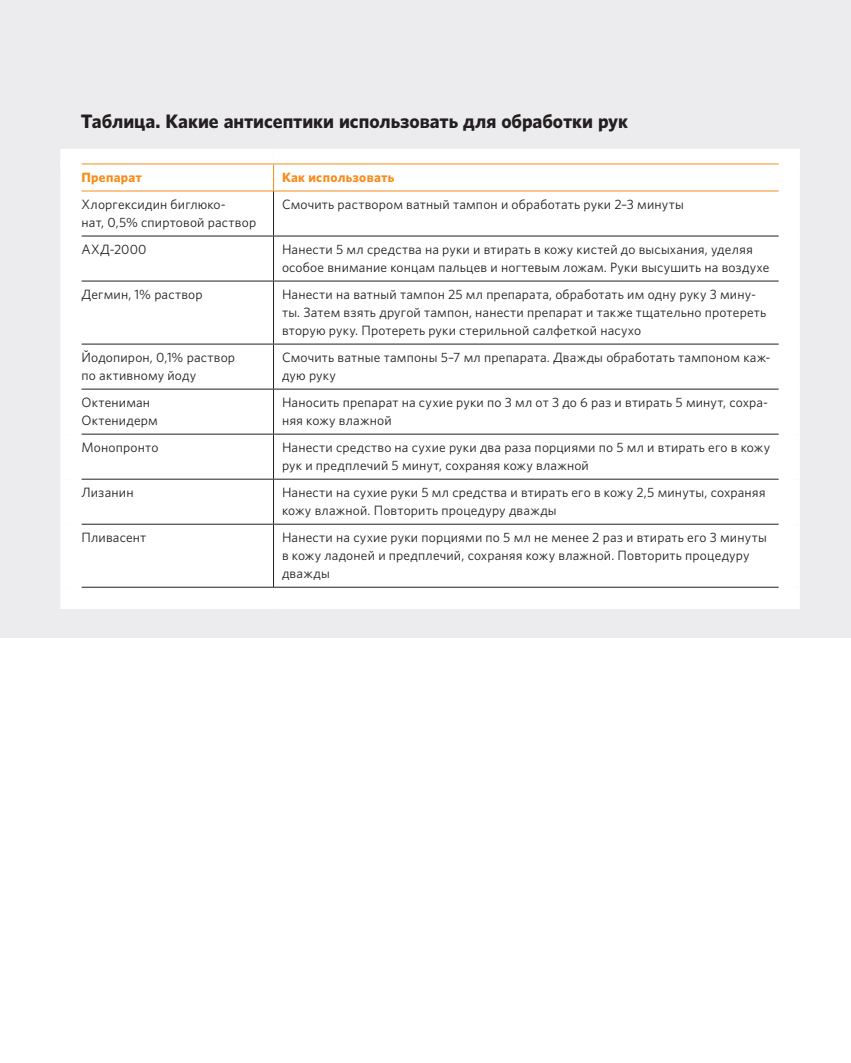
<style>
.page{position:relative;width:851px;height:1063px;background:#fff}
.page>*{position:absolute;margin:0;border:0;box-sizing:border-box;transform-origin:0 0}
._12TABL-header{font:700 19.5px "Whitney";letter-spacing:-.005em;color:#231f20}
._12TABL-txt{font:13.5px/18px "Whitney";letter-spacing:.015em;color:#231f20}
._12TABL-hroom{font:700 13.5px "Whitney";letter-spacing:.02em;color:#f68e1e}
</style>
<div class="page">
<div style="left:0;top:0;width:850px;height:638px;background:#ececee"></div>
<div style="left:82px;top:170px;width:696px;height:438px;background:#fff"></div>
<div style="left:60px;top:149px;width:213px;height:21px;background:#fff"></div>
<div style="left:273px;top:149px;width:526px;height:21px;background:#fff"></div>
<div style="left:60px;top:164px;width:22px;height:27px;background:#fff"></div>
<div style="left:778px;top:164px;width:21px;height:27px;background:#fff"></div>
<div style="left:60px;top:191px;width:22px;height:45px;background:#fff"></div>
<div style="left:778px;top:191px;width:21px;height:45px;background:#fff"></div>
<div style="left:60px;top:236px;width:22px;height:45px;background:#fff"></div>
<div style="left:778px;top:236px;width:21px;height:45px;background:#fff"></div>
<div style="left:60px;top:281px;width:22px;height:63px;background:#fff"></div>
<div style="left:778px;top:281px;width:21px;height:63px;background:#fff"></div>
<div style="left:60px;top:344px;width:22px;height:45px;background:#fff"></div>
<div style="left:778px;top:344px;width:21px;height:45px;background:#fff"></div>
<div style="left:60px;top:389px;width:22px;height:45px;background:#fff"></div>
<div style="left:778px;top:389px;width:21px;height:45px;background:#fff"></div>
<div style="left:60px;top:434px;width:22px;height:45px;background:#fff"></div>
<div style="left:778px;top:434px;width:21px;height:45px;background:#fff"></div>
<div style="left:60px;top:479px;width:22px;height:45px;background:#fff"></div>
<div style="left:778px;top:479px;width:21px;height:45px;background:#fff"></div>
<div style="left:60px;top:524px;width:22px;height:63px;background:#fff"></div>
<div style="left:778px;top:524px;width:21px;height:63px;background:#fff"></div>
<div style="left:60px;top:587px;width:22px;height:21px;background:#fff"></div>
<div style="left:778px;top:587px;width:21px;height:21px;background:#fff"></div>
<hr style="left:82px;top:164px;width:191px;height:1px;background:#f68e1e">
<hr style="left:273px;top:164px;width:505px;height:1px;background:#f68e1e">
<hr style="left:82px;top:191px;width:191px;height:1px;background:#f68e1e">
<hr style="left:273px;top:191px;width:505px;height:1px;background:#f68e1e">
<hr style="left:82px;top:236px;width:191px;height:1px;background:#231f20">
<hr style="left:273px;top:236px;width:505px;height:1px;background:#231f20">
<hr style="left:82px;top:281px;width:191px;height:1px;background:#231f20">
<hr style="left:273px;top:281px;width:505px;height:1px;background:#231f20">
<hr style="left:82px;top:344px;width:191px;height:1px;background:#231f20">
<hr style="left:273px;top:344px;width:505px;height:1px;background:#231f20">
<hr style="left:82px;top:389px;width:191px;height:1px;background:#231f20">
<hr style="left:273px;top:389px;width:505px;height:1px;background:#231f20">
<hr style="left:82px;top:434px;width:191px;height:1px;background:#231f20">
<hr style="left:273px;top:434px;width:505px;height:1px;background:#231f20">
<hr style="left:82px;top:479px;width:191px;height:1px;background:#231f20">
<hr style="left:273px;top:479px;width:505px;height:1px;background:#231f20">
<hr style="left:82px;top:524px;width:191px;height:1px;background:#231f20">
<hr style="left:273px;top:524px;width:505px;height:1px;background:#231f20">
<hr style="left:82px;top:587px;width:191px;height:1px;background:#231f20">
<hr style="left:273px;top:587px;width:505px;height:1px;background:#231f20">
<hr style="left:60px;top:608px;width:213px;height:1px;background:#fff">
<hr style="left:273px;top:608px;width:526px;height:1px;background:#fff">
<svg style="left:273px;top:164px;width:1px;height:27px"></svg>
<hr style="left:273px;top:191px;width:1px;height:45px;background:#231f20">
<hr style="left:273px;top:236px;width:1px;height:45px;background:#231f20">
<hr style="left:273px;top:281px;width:1px;height:63px;background:#231f20">
<hr style="left:273px;top:344px;width:1px;height:45px;background:#231f20">
<hr style="left:273px;top:389px;width:1px;height:45px;background:#231f20">
<hr style="left:273px;top:435px;width:1px;height:44px;background:#231f20">
<hr style="left:273px;top:480px;width:1px;height:44px;background:#231f20">
<hr style="left:273px;top:525px;width:1px;height:62px;background:#231f20">
<p class="_12TABL-header" style="left:81px;top:108px;width:548px">Таблица. Какие антисептики использовать для обработки рук</p>
<p class="_12TABL-hroom" style="left:82px;top:168px;width:62px">Препарат</p>
<p class="_12TABL-hroom" style="left:282px;top:168px;width:114px">Как использовать</p>
<p class="_12TABL-txt" style="left:82px;top:195px;width:176px">Хлоргексидин биглюко-<br>нат, 0,5% спиртовой раствор</p>
<p class="_12TABL-txt" style="left:282px;top:195px;width:403px">Смочить раствором ватный тампон и обработать руки 2–3 минуты</p>
<p class="_12TABL-txt" style="left:82px;top:240px;width:66px">АХД-2000</p>
<p class="_12TABL-txt" style="left:282px;top:240px;width:489px">Нанести 5 мл средства на руки и втирать в кожу кистей до высыхания, уделяя особое внимание концам пальцев и ногтевым ложам. Руки высушить на воздухе</p>
<p class="_12TABL-txt" style="left:82px;top:285px;width:122px">Дегмин, 1% раствор</p>
<p class="_12TABL-txt" style="left:282px;top:285px;width:485px">Нанести на ватный тампон 25 мл препарата, обработать им одну руку 3 мину&shy;ты. Затем взять другой тампон, нанести препарат и также тщательно протереть вторую руку. Протереть руки стерильной салфеткой насухо</p>
<p class="_12TABL-txt" style="left:82px;top:348px;width:155px">Йодопирон, 0,1% раствор по активному йоду</p>
<p class="_12TABL-txt" style="left:282px;top:348px;width:490px">Смочить ватные тампоны 5–7 мл препарата. Дважды обработать тампоном каж&shy;дую руку</p>
<p class="_12TABL-txt" style="left:82px;top:393px;width:70px">Октениман</p>
<p class="_12TABL-txt" style="left:82px;top:411px;width:78px">Октенидерм</p>
<p class="_12TABL-txt" style="left:282px;top:393px;width:487px">Наносить препарат на сухие руки по 3 мл от 3 до 6 раз и втирать 5 минут, сохра&shy;няя кожу влажной</p>
<p class="_12TABL-txt" style="left:82px;top:438px;width:78px">Монопронто</p>
<p class="_12TABL-txt" style="left:282px;top:438px;width:489px">Нанести средство на сухие руки два раза порциями по 5 мл и втирать его в кожу рук и предплечий 5 минут, сохраняя кожу влажной</p>
<p class="_12TABL-txt" style="left:82px;top:483px;width:53px">Лизанин</p>
<p class="_12TABL-txt" style="left:282px;top:483px;width:485px">Нанести на сухие руки 5 мл средства и втирать его в кожу 2,5 минуты, сохраняя кожу влажной. Повторить процедуру дважды</p>
<p class="_12TABL-txt" style="left:82px;top:528px;width:66px">Пливасент</p>
<p class="_12TABL-txt" style="left:282px;top:528px;width:486px">Нанести на сухие руки порциями по 5 мл не менее 2 раз и втирать его 3 минуты в кожу ладоней и предплечий, сохраняя кожу влажной. Повторить процедуру дважды</p>
</div>
